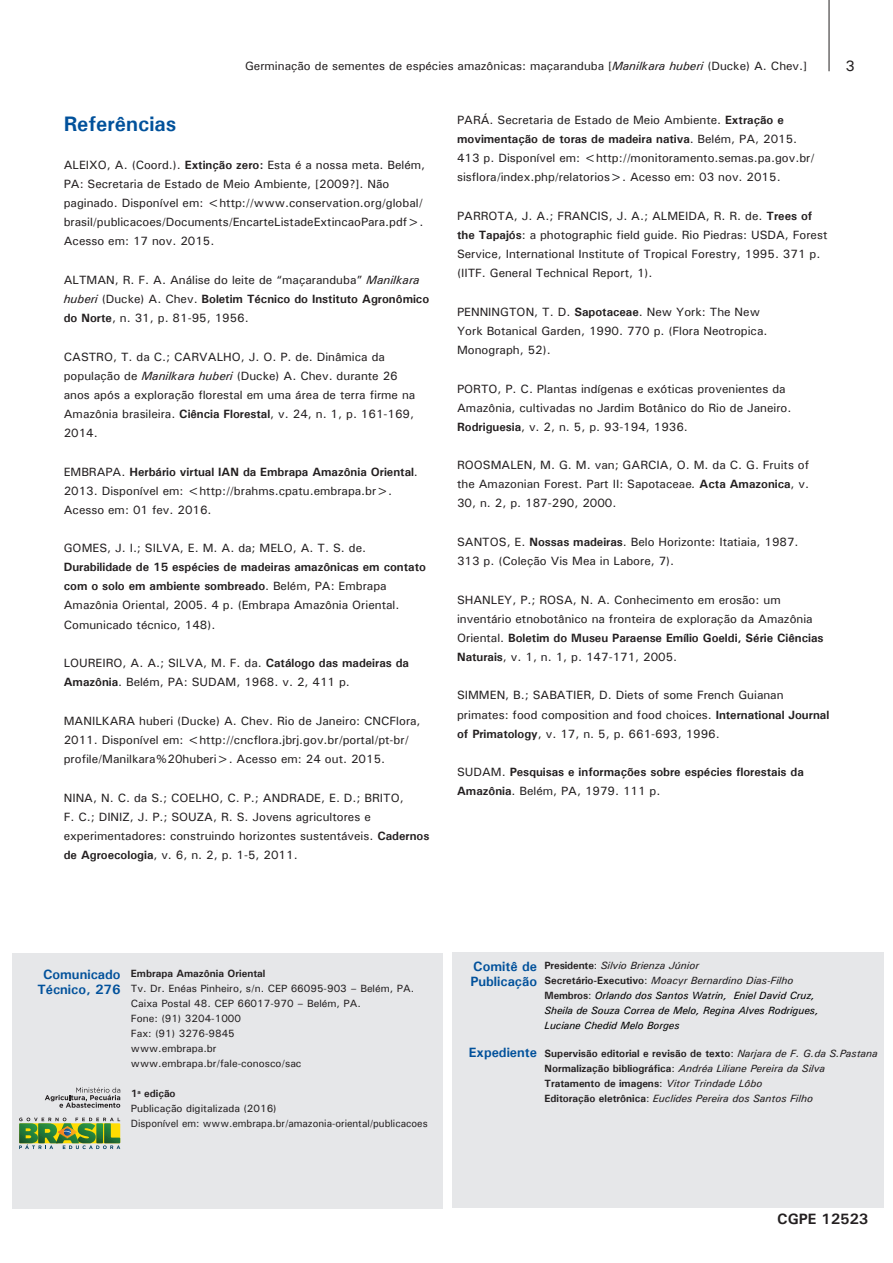
<style>
.page{position:relative;width:893px;height:1263px;background:#fff}
.page>*{position:absolute;margin:0;border:0;box-sizing:border-box;transform-origin:0 0}
.t1{font:700 21px "Univers";color:#01519b}
.t2{font:700 15px "Univers";color:#231f20}
.t3{font:500 15px "Univers";color:#231f20}
.t4{font:700 13.5px/15px "Univers";color:#01519b;text-align:center}
.t5{font:500 12px/19px "Univers";color:#231f20}
.t6{font:700 12px/19px "Univers";color:#231f20}
.t7{font:500 10.5px/15px "Univers";color:#231f20}
.t8{font:700 10.5px/15px "Univers";color:#231f20}
.t9{font:italic 500 10.5px/15px "Univers";color:#000}
.s1{font-style:italic}
.s2{font-weight:700}
.s3{font-weight:500}
.s4{font-weight:700;font-style:normal;color:#231f20}
.s5{font-style:normal;color:#231f20}
.s6{color:#231f20}
.s7{font-weight:500;font-style:italic}
</style>
<div class="page">
<hr style="left:829px;top:0;width:1px;height:71px;background:#231f20">
<div style="left:452px;top:952px;width:431px;height:256px;background:#e6e7e9"></div>
<div style="left:13px;top:953px;width:430px;height:255px;background:#e6e7e9"></div>
<svg style="left:45px;top:1087px;width:75px;height:21px"></svg>
<svg style="left:19px;top:1117px;width:101px;height:32px"></svg>
<p class="t5" style="left:245px;top:56px;width:564px">Germinação de sementes de espécies amazônicas: maçaranduba [<span class="s1">Manilkara huberi</span> (Ducke) A. Chev.]</p>
<p class="t3" style="left:845px;top:57px;width:11px">3</p>
<h1 class="t1" style="left:64px;top:110px;width:114px">Referências</h1>
<p class="t5" style="left:64px;top:155px;width:363px">ALEIXO, A. (Coord.). <span class="s2">Extinção zero:</span> Esta é a nossa meta. Belém, PA: Secretaria de Estado de Meio Ambiente, [2009?]. Não paginado. Disponível em: &lt;http://www.conservation.org/global/ brasil/publicacoes/Documents/EncarteListadeExtincaoPara.pdf&gt;.<br>Acesso em: 17 nov. 2015.</p>
<p class="t5" style="left:64px;top:270px;width:367px">ALTMAN, R. F. A. Análise do leite de “maçaranduba” <span class="s1">Manilkara huberi</span> (Ducke) A. Chev. <span class="s2">Boletim Técnico do Instituto Agronômico do Norte</span>, n. 31, p. 81-95, 1956.</p>
<p class="t5" style="left:64px;top:347px;width:353px">CASTRO, T. da C.; CARVALHO, J. O. P. de. Dinâmica da população de <span class="s1">Manilkara huberi</span> (Ducke) A. Chev. durante 26 anos após a exploração florestal em uma área de terra firme na Amazônia brasileira. <span class="s2">Ciência Florestal</span>, v. 24, n. 1, p. 161-169, 2014.</p>
<p class="t5" style="left:64px;top:462px;width:356px">EMBRAPA. <span class="s2">Herbário virtual IAN da Embrapa Amazônia Oriental</span>.<br>2013. Disponível em: &lt;http://brahms.cpatu.embrapa.br&gt;.<br>Acesso em: 01 fev. 2016.</p>
<p class="t5" style="left:64px;top:538px;width:304px">GOMES, J. I.; SILVA, E. M. A. da; MELO, A. T. S. de.</p>
<p class="t5" style="left:64px;top:557px;width:364px"><span class="s2">Durabilidade de 15 espécies de madeiras amazônicas em contato com o solo em ambiente sombreado</span>. Belém, PA: Embrapa Amazônia Oriental, 2005. 4 p. (Embrapa Amazônia Oriental.<br>Comunicado técnico, 148).</p>
<p class="t5" style="left:64px;top:653px;width:347px">LOUREIRO, A. A.; SILVA, M. F. da. <span class="s2">Catálogo das madeiras da<br>Amazônia</span>. Belém, PA: SUDAM, 1968. v. 2, 411 p.</p>
<p class="t5" style="left:64px;top:711px;width:358px">MANILKARA huberi (Ducke) A. Chev. Rio de Janeiro: CNCFlora,<br>2011. Disponível em: &lt;http://cncflora.jbrj.gov.br/portal/pt-br/ profile/Manilkara%20huberi&gt;. Acesso em: 24 out. 2015.</p>
<p class="t5" style="left:64px;top:788px;width:367px">NINA, N. C. da S.; COELHO, C. P.; ANDRADE, E. D.; BRITO,<br>F. C.; DINIZ, J. P.; SOUZA, R. S. Jovens agricultores e experimentadores: construindo horizontes sustentáveis. <span class="s2">Cadernos de Agroecologia</span>, v. 6, n. 2, p. 1-5, 2011.</p>
<p class="t5" style="left:457px;top:110px;width:359px">PARÁ. Secretaria de Estado de Meio Ambiente. <span class="s2">Extração e movimentação de toras de madeira nativa</span>. Belém, PA, 2015.<br>413 p. Disponível em: &lt;http://monitoramento.semas.pa.gov.br/ sisflora/index.php/relatorios&gt;. Acesso em: 03 nov. 2015.</p>
<p class="t5" style="left:457px;top:206px;width:372px">PARROTA, J. A.; FRANCIS, J. A.; ALMEIDA, R. R. de. <span class="s2">Trees of the Tapajós</span>: a photographic field guide. Rio Piedras: USDA, Forest Service, International Institute of Tropical Forestry, 1995. 371 p. (IITF. General Technical Report, 1).</p>
<p class="t5" style="left:457px;top:302px;width:312px">PENNINGTON, T. D. <span class="s2">Sapotaceae</span>. New York: The New<br>York Botanical Garden, 1990. 770 p. (Flora Neotropica.<br>Monograph, 52).</p>
<p class="t5" style="left:457px;top:379px;width:336px">PORTO, P. C. Plantas indígenas e exóticas provenientes da<br>Amazônia, cultivadas no Jardim Botânico do Rio de Janeiro.<br><span class="s2">Rodriguesia</span>, v. 2, n. 5, p. 93-194, 1936.</p>
<p class="t5" style="left:457px;top:455px;width:354px;text-align:justify">ROOSMALEN, M. G. M. van; GARCIA, O. M. da C. G. Fruits of the Amazonian Forest. Part II: Sapotaceae<span class="s1">.</span> <span class="s2">Acta Amazonica</span>, v.<br>30, n. 2, p. 187-290, 2000.</p>
<p class="t5" style="left:457px;top:532px;width:343px">SANTOS, E. <span class="s2">Nossas madeiras</span>. Belo Horizonte: Itatiaia, 1987.<br>313 p. (Coleção Vis Mea in Labore, 7).</p>
<p class="t5" style="left:457px;top:590px;width:368px">SHANLEY, P.; ROSA, N. A. Conhecimento em erosão: um inventário etnobotânico na fronteira de exploração da Amazônia Oriental. <span class="s2">Boletim do Museu Paraense Emílio Goeldi, Série Ciências Naturais</span>, v. 1, n. 1, p. 147-171, 2005.</p>
<p class="t5" style="left:457px;top:685px;width:374px">SIMMEN, B.; SABATIER, D. Diets of some French Guianan primates: food composition and food choices. <span class="s2">International Journal of Primatology</span>, v. 17, n. 5, p. 661-693, 1996.</p>
<p class="t6" style="left:457px;top:762px;width:348px"><span class="s3">SUDAM.</span> Pesquisas e informações sobre espécies florestais da<br>Amazônia<span class="s3">. Belém, PA, 1979. 111 p.</span></p>
<p class="t4" style="left:37px;top:967px;width:85px">Comunicado<br>Técnico, 276</p>
<p class="t8" style="left:131px;top:966px;width:136px">Embrapa Amazônia Oriental</p>
<p class="t7" style="left:131px;top:981px;width:285px">Tv. Dr. Enéas Pinheiro, s/n. CEP 66095-903 – Belém, PA.<br>Caixa Postal 48. CEP 66017-970 – Belém, PA.<br>Fone: (91) 3204-1000<br>Fax: (91) 3276-9845<br>www.embrapa.br<br>www.embrapa.br/fale-conosco/sac</p>
<p class="t7" style="left:131px;top:1086px;width:298px"><span class="s2">1</span><sup>a</sup> <span class="s2">edição<br></span>Publicação digitalizada (2016)<br>Disponível em: www.embrapa.br/amazonia-oriental/publicacoes</p>
<p class="t4" style="left:471px;top:959px;width:68px;text-align:left">Comitê de<br>Publicação</p>
<p class="t4" style="left:469px;top:1044px;width:70px">Expediente</p>
<p class="t9" style="left:544px;top:958px;width:275px"><span class="s4">Presidente</span><span class="s5">:</span> <span class="s6">Silvio Brienza Júnior<br></span><span class="s4">Secretário-Executivo</span><span class="s5">:</span> <span class="s6">Moacyr Bernardino Dias-Filho </span><span class="s4">Membros</span><span class="s5">:</span> Orlando dos Santos Watrin, Eniel David Cruz, Sheila de Souza Correa de Melo, Regina Alves Rodrigues, Luciane Chedid Melo Borges</p>
<p class="t8" style="left:544px;top:1045px;width:335px">Supervisão editorial e revisão de texto<span class="s3">:</span> <span class="s7">Narjara de F. G.da S.Pastana </span>Normalização bibliográfica<span class="s3">:</span> <span class="s7">Andréa Liliane Pereira da Silva </span>Tratamento de imagens<span class="s3">:</span> <span class="s7">Vitor Trindade Lôbo<br></span>Editoração eletrônica<span class="s3">:</span> <span class="s7">Euclides Pereira dos Santos Filho</span></p>
<p class="t2" style="left:777px;top:1209px;width:93px">CGPE 12523</p>
</div>
